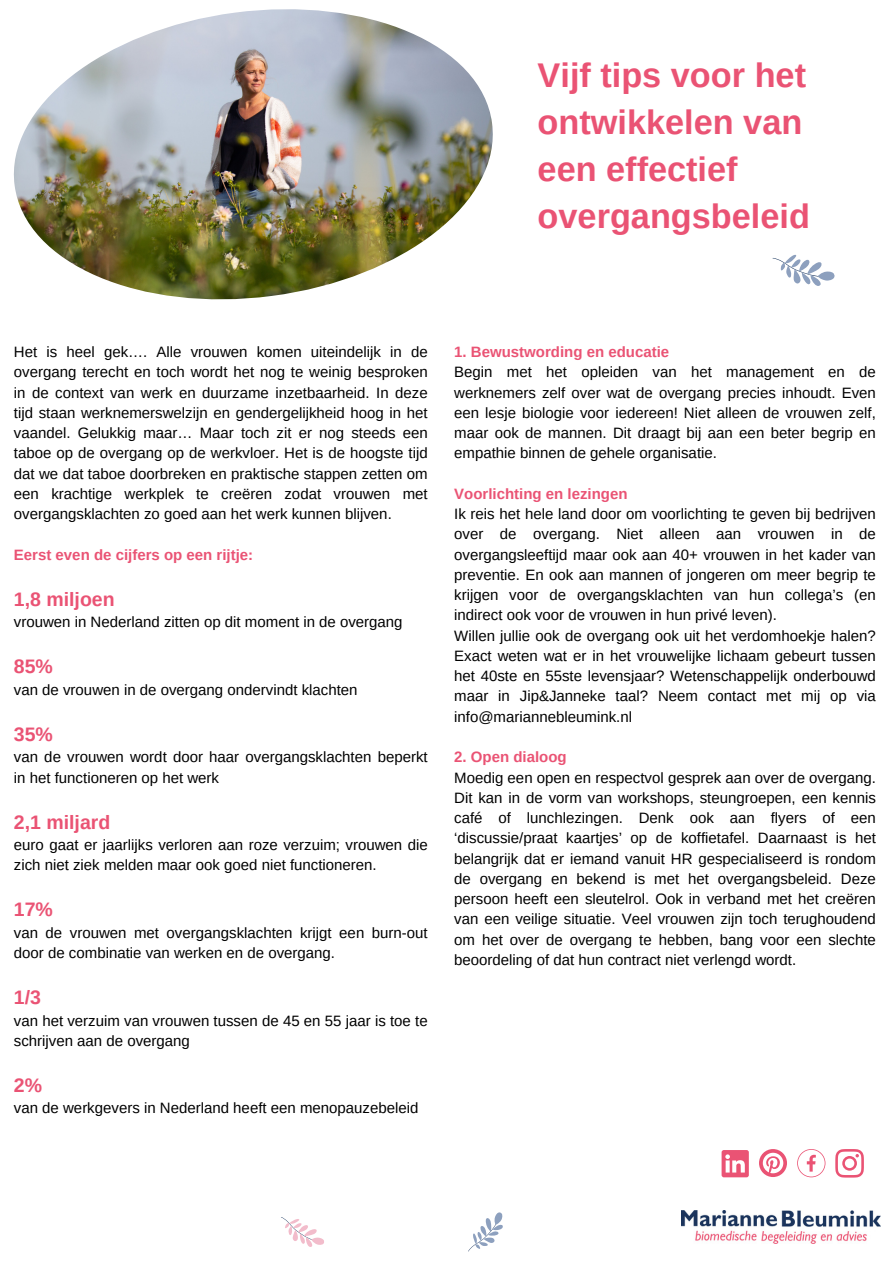
<style>
.page{position:relative;width:894px;height:1264px;background:#fff}
.page>*{position:absolute;margin:0;border:0;box-sizing:border-box;transform-origin:0 0}
.t1{font:700 34.2px/47.2px "Arimo";color:#ea5374}
.t2{font:700 19.5px "Arimo";color:#ea5374}
.t3{font:15px/20.2px "Arimo";color:#000;text-align:justify}
.t4{font:700 15px "Arimo";color:#ea5374}
</style>
<div class="page">
<svg style="left:772px;top:254px;width:63px;height:32px"></svg>
<img style="left:681px;top:1210px;width:199px;height:32px">
<svg style="left:835px;top:1149px;width:28px;height:28px"></svg>
<svg style="left:797px;top:1149px;width:28px;height:28px"></svg>
<svg style="left:759px;top:1149px;width:27px;height:27px"></svg>
<svg style="left:281px;top:1217px;width:43px;height:30px"></svg>
<svg style="left:468px;top:1212px;width:35px;height:39px"></svg>
<img style="left:14px;top:9px;width:478px;height:290px">
<svg style="left:721px;top:1150px;width:27px;height:26px"></svg>
<p class="t1" style="left:537px;top:51px;width:274px">Vijf tips voor het ontwikkelen van een effectief overgangsbeleid</p>
<p class="t3" style="left:14px;top:342px;width:415px">Het is heel gek…. Alle vrouwen komen uiteindelijk in de overgang terecht en toch wordt het nog te weinig besproken in de context van werk en duurzame inzetbaarheid. In deze tijd staan werknemerswelzijn en gendergelijkheid hoog in het vaandel. Gelukkig maar… Maar toch zit er nog steeds een taboe op de overgang op de werkvloer. Het is de hoogste tijd dat we dat taboe doorbreken en praktische stappen zetten om een krachtige werkplek te creëren zodat vrouwen met overgangsklachten zo goed aan het werk kunnen blijven.</p>
<p class="t4" style="left:14px;top:546px;width:241px">Eerst even de cijfers op een rijtje:</p>
<h2 class="t2" style="left:14px;top:588px;width:102px">1,8 miljoen</h2>
<p class="t3" style="left:14px;top:612px;width:390px">vrouwen in Nederland zitten op dit moment in de overgang</p>
<p class="t2" style="left:14px;top:655px;width:41px">85%</p>
<p class="t3" style="left:14px;top:679px;width:345px">van de vrouwen in de overgang ondervindt klachten</p>
<p class="t2" style="left:14px;top:723px;width:41px">35%</p>
<p class="t3" style="left:14px;top:747px;width:415px">van de vrouwen wordt door haar overgangsklachten beperkt in het functioneren op het werk</p>
<p class="t2" style="left:14px;top:811px;width:98px">2,1 miljard</p>
<p class="t3" style="left:14px;top:834px;width:415px">euro gaat er jaarlijks verloren aan roze verzuim; vrouwen die zich niet ziek melden maar ook goed niet functioneren.</p>
<p class="t2" style="left:14px;top:898px;width:41px">17%</p>
<p class="t3" style="left:14px;top:922px;width:415px">van de vrouwen met overgangsklachten krijgt een burn-out door de combinatie van werken en de overgang.</p>
<p class="t2" style="left:14px;top:986px;width:29px">1/3</p>
<p class="t3" style="left:14px;top:1010px;width:415px">van het verzuim van vrouwen tussen de 45 en 55 jaar is toe te schrijven aan de overgang</p>
<p class="t2" style="left:14px;top:1074px;width:30px">2%</p>
<p class="t3" style="left:14px;top:1098px;width:406px">van de werkgevers in Nederland heeft een menopauzebeleid</p>
<p class="t4" style="left:454px;top:343px;width:216px">1. Bewustwording en educatie</p>
<p class="t3" style="left:454px;top:362px;width:423px">Begin met het opleiden van het management en de werknemers zelf over wat de overgang precies inhoudt. Even een lesje biologie voor iedereen! Niet alleen de vrouwen zelf, maar ook de mannen. Dit draagt bij aan een beter begrip en empathie binnen de gehele organisatie.</p>
<p class="t4" style="left:454px;top:485px;width:175px">Voorlichting en lezingen</p>
<p class="t3" style="left:454px;top:504px;width:423px">Ik reis het hele land door om voorlichting te geven bij bedrijven over de overgang. Niet alleen aan vrouwen in de overgangsleeftijd maar ook aan 40+ vrouwen in het kader van preventie. En ook aan mannen of jongeren om meer begrip te krijgen voor de overgangsklachten van hun collega’s (en indirect ook voor de vrouwen in hun privé leven).</p>
<p class="t3" style="left:454px;top:625px;width:423px">Willen jullie ook de overgang ook uit het verdomhoekje halen?<br>Exact weten wat er in het vrouwelijke lichaam gebeurt tussen het 40ste en 55ste levensjaar? Wetenschappelijk onderbouwd maar in Jip&amp;Janneke taal? Neem contact met mij op via info@mariannebleumink.nl</p>
<p class="t4" style="left:454px;top:748px;width:114px">2. Open dialoog</p>
<p class="t3" style="left:454px;top:767px;width:423px">Moedig een open en respectvol gesprek aan over de overgang.<br>Dit kan in de vorm van workshops, steungroepen, een kennis café of lunchlezingen. Denk ook aan flyers of een ‘discussie/praat kaartjes’ op de koffietafel. Daarnaast is het belangrijk dat er iemand vanuit HR gespecialiseerd is rondom de overgang en bekend is met het overgangsbeleid. Deze persoon heeft een sleutelrol. Ook in verband met het creëren van een veilige situatie. Veel vrouwen zijn toch terughoudend om het over de overgang te hebben, bang voor een slechte beoordeling of dat hun contract niet verlengd wordt.</p>
</div>
